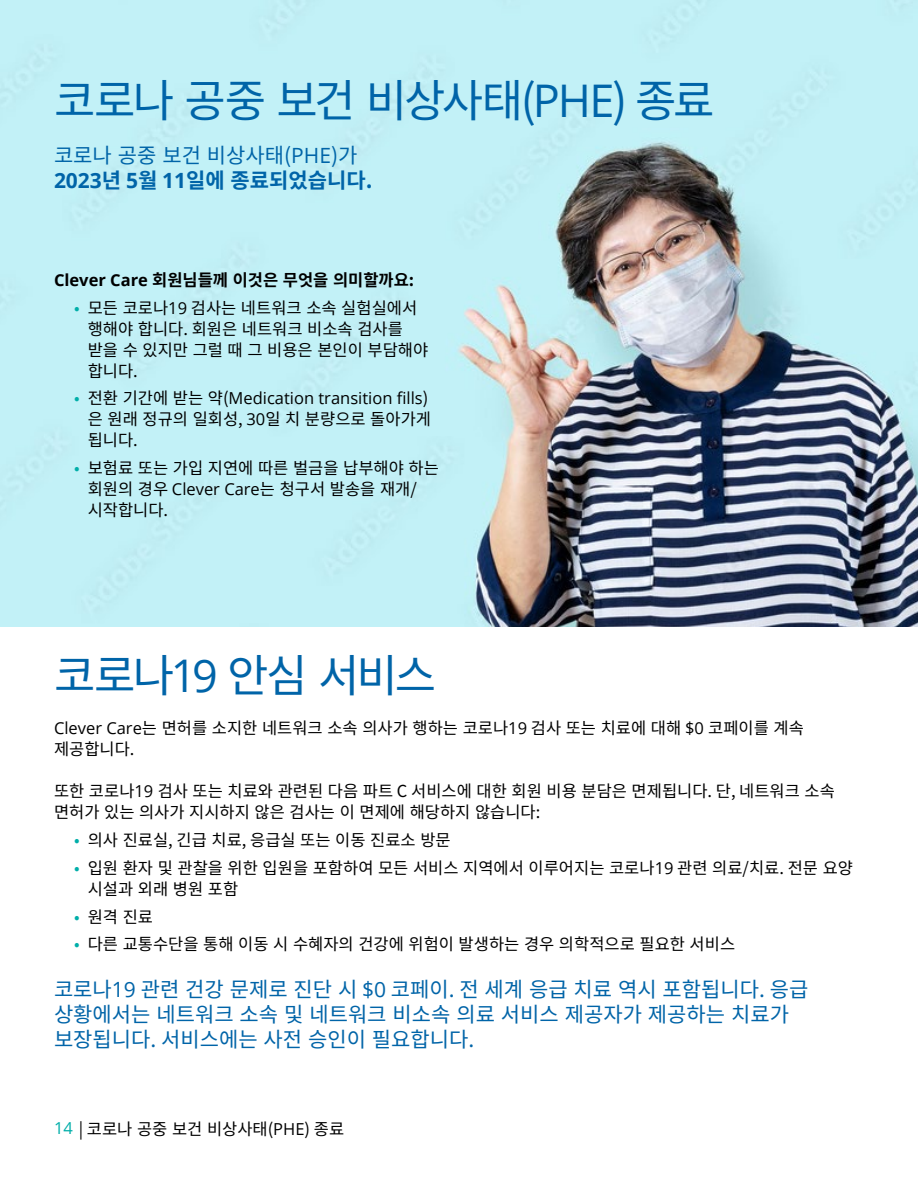
<style>
.page{position:relative;width:918px;height:1188px;background:#fff}
.page>*{position:absolute;margin:0;border:0;box-sizing:border-box;transform-origin:0 0}
.t1{font:45px "Noto Sans CJ Kkr";letter-spacing:-.06em;color:#0064a8}
.t2{font:21px/25.2px "Noto Sans CJ Kkr";color:#0064a8}
.t3{font:16.5px/21px "Noto Sans CJ Kkr";color:#000}
.t4{font:16.5px "Open Sans";color:#000}
.t5{font:700 16.5px "Noto Sans CJ Kkr";color:#000}
.s1{font-family:"Open Sans"}
.s2{font-family:"Open Sans";font-weight:700}
.s3{font-weight:700}
.s4{color:#00aea9}
.s5{font-family:"Noto Sans CJ Kkr";color:#00aea9}
.s6{font-family:"Noto Sans CJ Kkr"}
.s7{font-family:"Open Sans";color:#00aea9}
</style>
<div class="page">
<img style="left:0;top:0;width:918px;height:627px">
<h1 class="t1" style="left:54px;top:75px;width:662px">코로나 공중 보건 비상사태(<span class="s1">PHE</span>) 종료</h1>
<p class="t2" style="left:54px;top:143px;width:320px">코로나 공중 보건 비상사태(<span class="s1">PHE</span>)가<br><span class="s2">2023</span><span class="s3">년</span> <span class="s2">5</span><span class="s3">월</span> <span class="s2">11</span><span class="s3">일에 종료되었습니다.</span></p>
<p class="t5" style="left:54px;top:271px;width:362px"><span class="s1">Clever Care</span> 회원님들께 이것은 무엇을 의미할까요:</p>
<p class="t3" style="left:88px;top:297px;width:342px;text-indent:-13px"><span class="s4">•</span> 모든 코로나<span class="s1">19</span> 검사는 네트워크 소속 실험실에서 행해야 합니다. 회원은 네트워크 비소속 검사를 받을 수 있지만 그럴 때 그 비용은 본인이 부담해야 합니다.</p>
<p class="t4" style="left:74px;top:387px;width:356px"><span class="s5">•</span> <span class="s6">전환 기간에 받는 약(</span>Medication transition fills<span class="s6">)</span></p>
<p class="t3" style="left:88px;top:409px;width:345px">은 원래 정규의 일회성, <span class="s1">30</span>일 치 분량으로 돌아가게 됩니다.</p>
<p class="t3" style="left:88px;top:458px;width:353px;text-indent:-13px"><span class="s4">•</span> 보험료 또는 가입 지연에 따른 벌금을 납부해야 하는 회원의 경우 <span class="s1">Clever Care</span>는 청구서 발송을 재개/ 시작합니다.</p>
<h1 class="t1" style="left:54px;top:650px;width:384px">코로나<span class="s1">19</span> 안심 서비스</h1>
<p class="t3" style="left:54px;top:718px;width:751px"><span class="s1">Clever Care</span>는 면허를 소지한 네트워크 소속 의사가 행하는 코로나<span class="s1">19</span> 검사 또는 치료에 대해 <span class="s1">$0</span> 코페이를 계속 제공합니다.</p>
<p class="t3" style="left:54px;top:781px;width:782px">또한 코로나<span class="s1">19</span> 검사 또는 치료와 관련된 다음 파트 C 서비스에 대한 회원 비용 분담은 면제됩니다. 단, 네트워크 소속 면허가 있는 의사가 지시하지 않은 검사는 이 면제에 해당하지 않습니다:</p>
<p class="t3" style="left:74px;top:830px;width:378px"><span class="s4">•</span> 의사 진료실, 긴급 치료, 응급실 또는 이동 진료소 방문</p>
<p class="t3" style="left:88px;top:858px;width:767px;text-indent:-13px"><span class="s4">•</span> 입원 환자 및 관찰을 위한 입원을 포함하여 모든 서비스 지역에서 이루어지는 코로나<span class="s1">19</span> 관련 의료/치료. 전문 요양 시설과 외래 병원 포함</p>
<p class="t3" style="left:74px;top:906px;width:80px"><span class="s4">•</span> 원격 진료</p>
<p class="t3" style="left:74px;top:934px;width:662px"><span class="s4">•</span> 다른 교통수단을 통해 이동 시 수혜자의 건강에 위험이 발생하는 경우 의학적으로 필요한 서비스</p>
<p class="t2" style="left:54px;top:977px;width:756px">코로나<span class="s1">19</span> 관련 건강 문제로 진단 시 <span class="s1">$0</span> 코페이. 전 세계 응급 치료 역시 포함됩니다. 응급 상황에서는 네트워크 소속 및 네트워크 비소속 의료 서비스 제공자가 제공하는 치료가 보장됩니다. 서비스에는 사전 승인이 필요합니다.</p>
<p class="t3" style="left:54px;top:1118px;width:292px"><span class="s7">14</span> | 코로나 공중 보건 비상사태(<span class="s1">PHE</span>) 종료</p>
</div>
